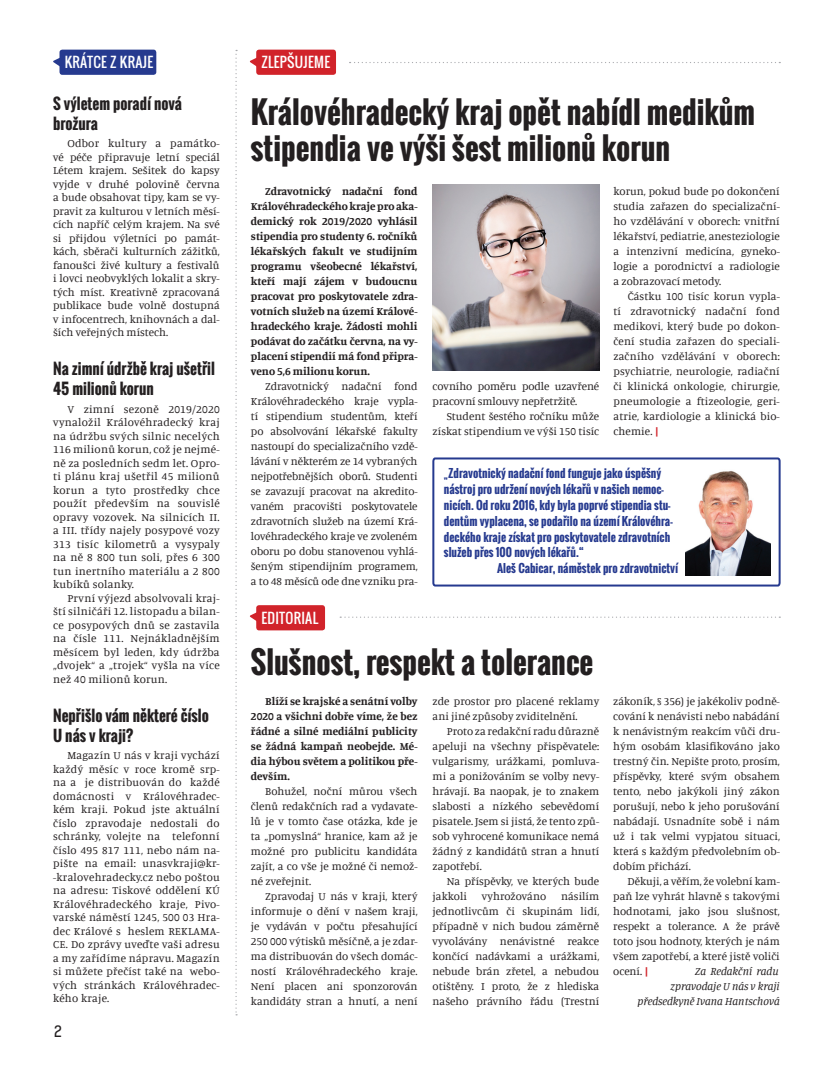
<style>
.page{position:relative;width:833px;height:1081px;background:#fff}
.page>*{position:absolute;margin:0;border:0;box-sizing:border-box;transform-origin:0 0}
.t1{font:700 30px/36px "Oswald";color:#231f20}
.t2{font:700 15px/20px "Oswald";color:#231f20}
.t3{font:15px "Kelson Sans";color:#231f20}
.t4{font:13.75px "Oswald";letter-spacing:.02em;color:#fff}
.t5{font:11.25px/15px "Manuale";color:#231f20;text-align:justify}
.t6{font:700 11.25px/15px "Manuale";color:#231f20;text-align:justify}
.t7{font:700 11.25px "Oswald";color:#263a8f}
.t8{font:italic 11.25px/15px "Manuale";color:#231f20;text-align:right}
.s1{font-weight:700;color:#d1232a}
</style>
<div class="page">
<svg style="left:235px;top:50px;width:2px;height:965px"></svg>
<svg style="left:349px;top:62px;width:431px;height:1px"></svg>
<svg style="left:53px;top:58px;width:6px;height:8px"></svg>
<div style="left:59px;top:50px;width:97px;height:25px;background:#263a8f;border-radius:3px"></div>
<svg style="left:250px;top:58px;width:6px;height:8px"></svg>
<div style="left:256px;top:50px;width:80px;height:25px;background:#d1232a;border-radius:3px"></div>
<svg style="left:432px;top:457px;width:349px;height:130px"></svg>
<img style="left:685px;top:468px;width:85px;height:107px">
<svg style="left:340px;top:616px;width:440px;height:2px"></svg>
<svg style="left:250px;top:612px;width:6px;height:9px"></svg>
<div style="left:256px;top:605px;width:69px;height:25px;background:#d1232a;border-radius:3px"></div>
<img style="left:432px;top:184px;width:167px;height:186px">
<p class="t4" style="left:65px;top:52px;width:90px">KRÁTCE Z KRAJE</p>
<p class="t4" style="left:261px;top:52px;width:50px">ZLEPŠUJEME</p>
<h2 class="t2" style="left:53px;top:94px;width:130px">S výletem poradí nová brožura</h2>
<p class="t5" style="left:53px;top:136px;width:168px;line-height:13.5px;text-indent:14px">Odbor kultury a památko&shy;vé péče připravuje letní speciál Létem krajem. Sešitek do kapsy vyjde v druhé polovině června a bude obsahovat tipy, kam se vy&shy;pravit za kulturou v letních měsí&shy;cích napříč celým krajem. Na své si přijdou výletníci po památ&shy;kách, sběrači kulturních zážitků, fanoušci živé kultury a festivalů i lovci neobvyklých lokalit a skry&shy;tých míst. Kreativně zpracovaná publikace bude volně dostupná v infocentrech, knihovnách a dal&shy;ších veřejných místech.</p>
<h2 class="t2" style="left:53px;top:359px;width:163px">Na zimní údržbě kraj ušetřil<br>45 milionů korun</h2>
<p class="t5" style="left:53px;top:402px;width:168px;line-height:13.5px;text-indent:14px">V zimní sezoně 2019/2020 vynaložil Královéhradecký kraj na údržbu svých silnic necelých 116 milionů korun, což je nejmé&shy;ně za posledních sedm let. Opro&shy;ti plánu kraj ušetřil 45 milionů korun a tyto prostředky chce použít především na souvislé opravy vozovek. Na silnicích II. a III. třídy najely posypové vozy 313 tisíc kilometrů a vysypaly na ně 8 800 tun soli, přes 6 300 tun inertního materiálu a 2 800 kubíků solanky.</p>
<p class="t5" style="left:53px;top:591px;width:168px;line-height:13.5px;text-indent:14px">První výjezd absolvovali kraj&shy;ští silničáři 12. listopadu a bilan&shy;ce posypových dnů se zastavila na čísle 111. Nejnákladnějším měsícem byl leden, kdy údržba „dvojek“ a „trojek“ vyšla na více než 40 milionů korun.</p>
<h2 class="t2" style="left:53px;top:705px;width:157px">Nepřišlo vám některé číslo<br>U nás v kraji?</h2>
<p class="t5" style="left:53px;top:748px;width:168px;line-height:13.5px;text-indent:14px">Magazín U nás v kraji vychází každý měsíc v roce kromě srp&shy;na a je distribuován do každé domácnosti v Královéhradec&shy;kém kraji. Pokud jste aktuální číslo zpravodaje nedostali do schránky, volejte na telefonní číslo 495 817 111, nebo nám na&shy;pište na email: unasvkraji@kr--kralovehradecky.cz nebo poštou na adresu: Tiskové oddělení KÚ Královéhradeckého kraje, Pivo&shy;varské náměstí 1245, 500 03 Hra&shy;dec Králové s heslem REKLAMA-CE. Do zprávy uveďte vaši adresu a my zařídíme nápravu. Magazín si můžete přečíst také na webo&shy;vých stránkách Královéhradec&shy;kého kraje.</p>
<h2 class="t3" style="left:54px;top:1022px;width:9px">2</h2>
<h1 class="t1" style="left:251px;top:94px;width:506px">Královéhradecký kraj opět nabídl medikům stipendia ve výši šest milionů korun</h1>
<p class="t6" style="left:251px;top:183px;width:168px;text-indent:14px">Zdravotnický nadační fond Královéhradeckého kraje pro aka&shy;demický rok 2019/2020 vyhlásil stipendia pro studenty 6. ročníků lékařských fakult ve studijním programu všeobecné lékařství, kteří mají zájem v budoucnu pracovat pro poskytovatele zdra&shy;votních služeb na území Králové&shy;hradeckého kraje. Žádosti mohli podávat do začátku června, na vy&shy;placení stipendií má fond připra&shy;veno 5,6 milionu korun.</p>
<p class="t5" style="left:251px;top:378px;width:168px;text-indent:14px">Zdravotnický nadační fond Královéhradeckého kraje vypla&shy;tí stipendium studentům, kteří po absolvování lékařské fakulty nastoupí do specializačního vzdě&shy;lávání v některém ze 14 vybraných nejpotřebnějších oborů. Studenti se zavazují pracovat na akredito&shy;vaném pracovišti poskytovatele zdravotních služeb na území Krá&shy;lovéhradeckého kraje ve zvoleném oboru po dobu stanovenou vyhlá&shy;šeným stipendijním programem, a to 48 měsíců ode dne vzniku pra-</p>
<p class="t5" style="left:432px;top:378px;width:168px">covního poměru podle uzavřené pracovní smlouvy nepřetržitě.</p>
<p class="t5" style="left:613px;top:183px;width:168px">korun, pokud bude po dokončení studia zařazen do specializační&shy;ho vzdělávání v oborech: vnitřní lékařství, pediatrie, anesteziologie a intenzivní medicína, gyneko&shy;logie a porodnictví a radiologie a zobrazovací metody.</p>
<p class="t5" style="left:613px;top:288px;width:168px;text-indent:14px">Částku 100 tisíc korun vypla&shy;tí zdravotnický nadační fond medikovi, který bude po dokon&shy;čení studia zařazen do speciali&shy;začního vzdělávání v oborech: psychiatrie, neurologie, radiační či klinická onkologie, chirurgie, pneumologie a ftizeologie, geri&shy;atrie, kardiologie a klinická bio&shy;chemie. <span class="s1">|</span></p>
<p class="t5" style="left:432px;top:408px;width:168px;text-align:right">Student šestého ročníku může získat stipendium ve výši 150 tisíc</p>
<p class="t7" style="left:444px;top:465px;width:219px">„Zdravotnický nadační fond funguje jako úspěšný</p>
<p class="t7" style="left:444px;top:481px;width:221px">nástroj pro udržení nových lékařů v našich nemoc-</p>
<p class="t7" style="left:444px;top:496px;width:228px">nicích. Od roku 2016, kdy byla poprvé stipendia stu-</p>
<p class="t7" style="left:444px;top:512px;width:230px">dentům vyplacena, se podařilo na území Královéhra-</p>
<p class="t7" style="left:444px;top:528px;width:228px">deckého kraje získat pro poskytovatele zdravotních</p>
<p class="t7" style="left:444px;top:544px;width:142px">služeb přes 100 nových lékařů.“</p>
<p class="t7" style="left:497px;top:560px;width:182px">Aleš Cabicar, náměstek pro zdravotnictví</p>
<p class="t4" style="left:261px;top:607px;width:52px">EDITORIAL</p>
<h1 class="t1" style="left:251px;top:644px;width:344px">Slušnost, respekt a tolerance</h1>
<p class="t6" style="left:251px;top:693px;width:168px;text-indent:14px">Blíží se krajské a senátní volby 2020 a všichni dobře víme, že bez řádné a silné mediální publicity se žádná kampaň neobejde. Mé&shy;dia hýbou světem a politikou pře&shy;devším.</p>
<p class="t5" style="left:251px;top:783px;width:168px;text-indent:14px">Bohužel, noční můrou všech členů redakčních rad a vydavate&shy;lů je v tomto čase otázka, kde je ta „pomyslná“ hranice, kam až je možné pro publicitu kandidáta zajít, a co vše je možné či nemož&shy;né zveřejnit.</p>
<p class="t5" style="left:251px;top:888px;width:168px;text-indent:14px">Zpravodaj U nás v kraji, který informuje o dění v našem kraji, je vydáván v počtu přesahující 250 000 výtisků měsíčně, a je zdar&shy;ma distribuován do všech domác&shy;ností Královéhradeckého kraje.<br>Není placen ani sponzorován kandidáty stran a hnutí, a není</p>
<p class="t5" style="left:432px;top:693px;width:168px">zde prostor pro placené reklamy ani jiné způsoby zviditelnění.</p>
<p class="t5" style="left:432px;top:723px;width:168px;text-indent:14px">Proto za redakční radu důrazně apeluji na všechny přispěvatele: vulgarismy, urážkami, pomluva&shy;mi a ponižováním se volby nevy&shy;hrávají. Ba naopak, je to znakem slabosti a nízkého sebevědomí pisatele. Jsem si jistá, že tento způ&shy;sob vyhrocené komunikace nemá žádný z kandidátů stran a hnutí zapotřebí.</p>
<p class="t5" style="left:432px;top:873px;width:168px;text-indent:14px">Na příspěvky, ve kterých bude jakkoli</p>
<p class="t5" style="left:432px;top:888px;width:168px;text-indent:129px">násilím jednotlivcům či skupinám lidí, případně v nich budou záměrně vyvolávány nenávistné reakce končící nadávkami a urážkami, nebude brán zřetel, a nebudou otištěny. I proto, že z hlediska našeho právního řádu (Trestní</p>
<p class="t5" style="left:482px;top:888px;width:66px">vyhrožováno</p>
<p class="t5" style="left:613px;top:693px;width:168px">zákoník, § 356) je jakékoliv podně&shy;cování k nenávisti nebo nabádání k nenávistným reakcím vůči dru&shy;hým osobám klasifikováno jako trestný čin. Nepište proto, prosím, příspěvky, které svým obsahem tento, nebo jakýkoli jiný zákon porušují, nebo k jeho porušování nabádají. Usnadníte sobě i nám už i tak velmi vypjatou situaci, která s každým předvolebním ob&shy;dobím přichází.</p>
<p class="t5" style="left:613px;top:873px;width:168px;text-indent:14px">Děkuji, a věřím, že volební kam&shy;paň lze vyhrát hlavně s takovými hodnotami, jako jsou slušnost, respekt a tolerance. A že právě toto jsou hodnoty, kterých je nám všem zapotřebí, a které jistě voliči ocení. <span class="s1">|</span></p>
<p class="t8" style="left:637px;top:963px;width:144px">Za Redakční radu<br>zpravodaje U nás v kraji předsedkyně Ivana Hantschová</p>
</div>
